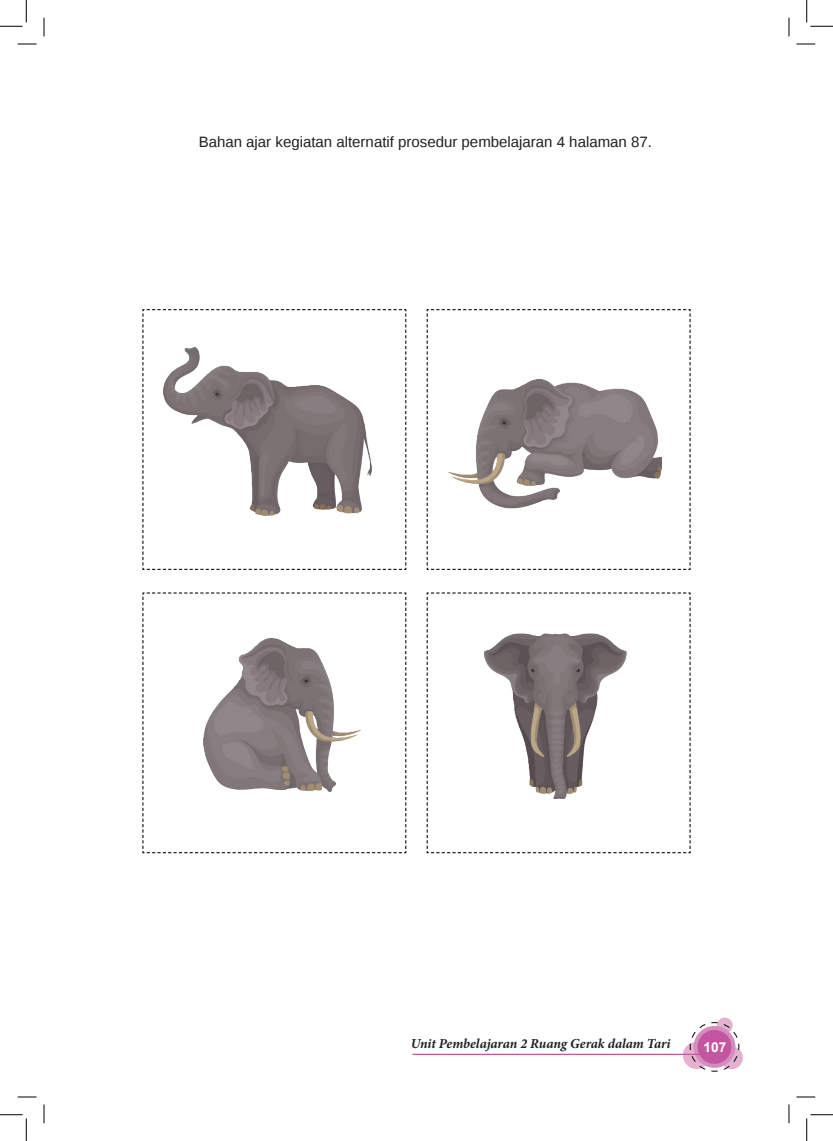
<style>
.page{position:relative;width:833px;height:1141px;background:#fff}
.page>*{position:absolute;margin:0;border:0;box-sizing:border-box;transform-origin:0 0}
.t1{font:15px "Liberation Sans";color:#231f20}
.t2{font:italic 700 13.75px "Minion Pro";letter-spacing:-.01em;color:#231f20}
.t3{font:700 13.62px "Arial";color:#fff}
</style>
<div class="page">
<svg style="left:682px;top:1041px;width:27px;height:27px"></svg>
<svg style="left:716px;top:1017px;width:16px;height:16px"></svg>
<div style="left:719px;top:1046px;width:23px;height:23px;background:#e6b0d0;border-radius:50%"></div>
<svg style="left:688px;top:1021px;width:51px;height:51px"></svg>
<hr style="left:412px;top:1053px;width:292px;height:1px;background:#c456a1">
<svg style="left:142px;top:309px;width:264px;height:261px"></svg>
<svg style="left:142px;top:592px;width:264px;height:261px"></svg>
<svg style="left:426px;top:309px;width:264px;height:261px"></svg>
<svg style="left:426px;top:592px;width:264px;height:261px"></svg>
<img style="left:437px;top:347px;width:224px;height:199px">
<img style="left:164px;top:347px;width:212px;height:199px">
<img style="left:174px;top:622px;width:192px;height:176px">
<svg style="left:18px;top:43px;width:18px;height:2px"></svg>
<svg style="left:796px;top:43px;width:18px;height:2px"></svg>
<svg style="left:18px;top:1096px;width:18px;height:1px"></svg>
<svg style="left:796px;top:1096px;width:18px;height:1px"></svg>
<svg style="left:43px;top:18px;width:2px;height:18px"></svg>
<svg style="left:43px;top:1104px;width:2px;height:19px"></svg>
<svg style="left:788px;top:18px;width:1px;height:18px"></svg>
<svg style="left:788px;top:1104px;width:1px;height:19px"></svg>
<svg style="left:0;top:0;width:27px;height:27px"></svg>
<svg style="left:0;top:1114px;width:27px;height:26px"></svg>
<svg style="left:806px;top:0;width:26px;height:27px"></svg>
<svg style="left:806px;top:1114px;width:26px;height:26px"></svg>
<p class="t1" style="left:198px;top:133px;width:454px">Bahan ajar kegiatan alternatif prosedur pembelajaran 4 halaman 87.</p>
<p class="t2" style="left:410px;top:1033px;width:261px">Unit Pembelajaran 2 Ruang Gerak dalam Tari</p>
<p class="t3" style="left:703px;top:1037px;width:24px">107</p>
</div>
